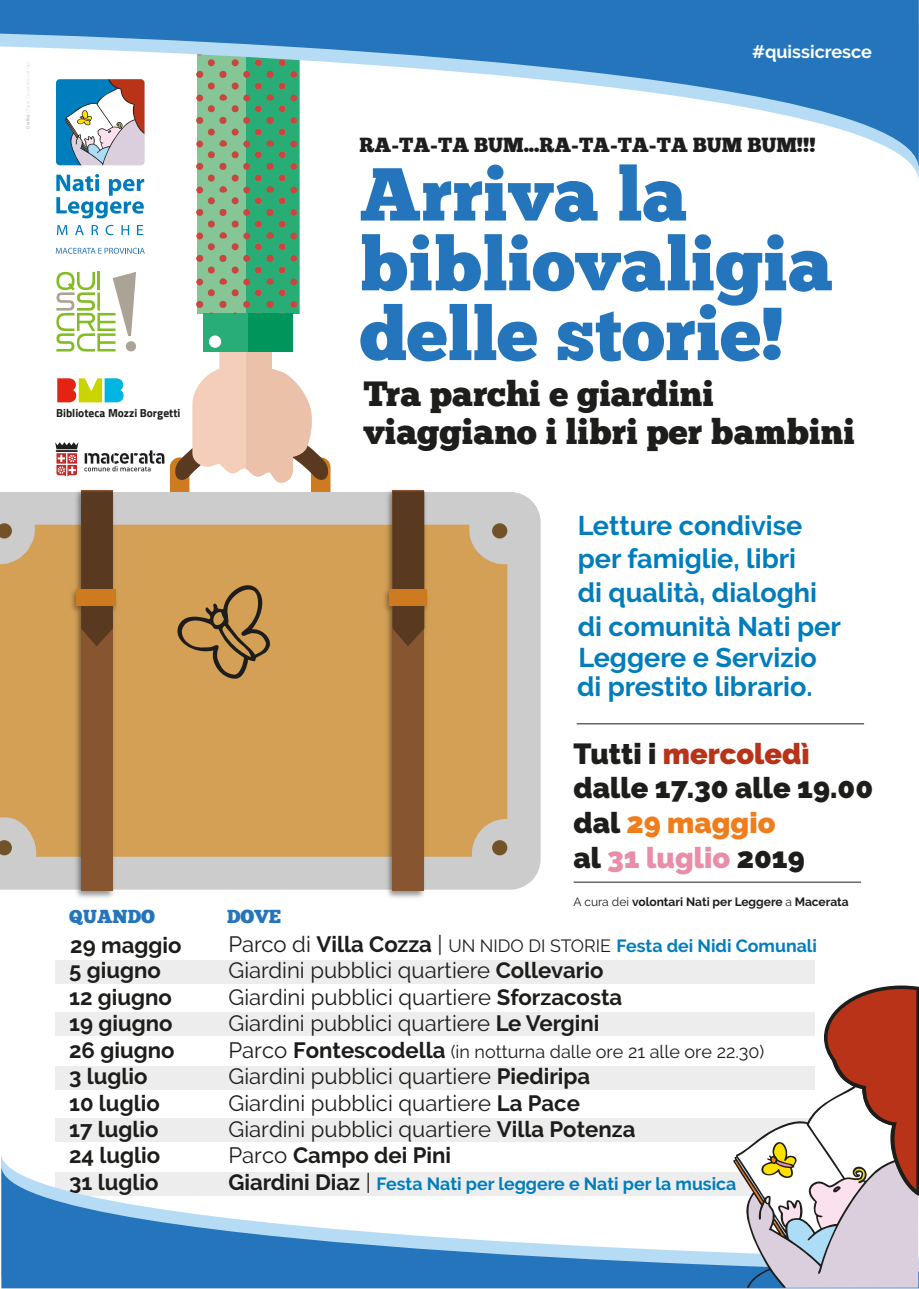
<style>
.page{position:relative;width:919px;height:1289px;background:#fff}
.page>*{position:absolute;margin:0;border:0;box-sizing:border-box;transform-origin:0 0}
.t1{font:74.85px/69.8px "Chunk Five Ex";color:#2475bb}
.t2{font:34.8px/38.8px "Chunk Five Ex";color:#1d1d1b}
.t3{font:900 28.95px/34.8px "Raleway";color:#1d1d1b}
.t4{font:700 27px/33.9px "Raleway";color:#007dbd}
.t5{font:22.05px "Raleway";color:#1d1d1b}
.t6{font:700 22.05px "Raleway";color:#1d1d1b}
.t7{font:20.4px "Chunk Five Ex";color:#1d1d1b}
.t8{font:18.75px "Chunk Five Ex";color:#2475bb}
.t9{font:18px "Raleway";color:#1d1d1b}
.t10{font:700 18px "Raleway";color:#fff}
.t11{font:700 17.7px "Raleway";color:#007dbd}
.t12{font:700 12px "Raleway";color:#1d1d1b}
.t13{font:700 11.55px "Cairo";color:#1d1d1b}
.s1{color:#b83318}
.s2{color:#ef7d1b}
.s3{color:#e98ea8}
.s4{font-weight:400}
.s5{font-weight:400;font-size:22.05px;color:#1d1d1b}
.s6{font-size:22.05px;color:#1d1d1b}
.s7{font-weight:400;color:#1d1d1b}
.s8{font-weight:700}
.s9{font-size:22.05px}
.s10{font-weight:700;font-size:22.05px}
</style>
<div class="page">
<div style="left:56px;top:960px;width:758px;height:23px;background:#ededed"></div>
<div style="left:56px;top:1012px;width:758px;height:23px;background:#ededed"></div>
<div style="left:56px;top:1065px;width:758px;height:24px;background:#ededed"></div>
<div style="left:56px;top:1117px;width:758px;height:24px;background:#ededed"></div>
<div style="left:170px;top:457px;width:19px;height:50px;background:#cd7a21;border-radius:10px"></div>
<div style="left:311px;top:457px;width:19px;height:50px;background:#cd7a21;border-radius:10px"></div>
<div style="left:0;top:492px;width:540px;height:397px;background:#cdcccc"></div>
<svg style="left:0;top:524px;width:507px;height:332px;background:#d3a35f"></svg>
<svg style="left:0;top:523px;width:12px;height:15px"></svg>
<svg style="left:0;top:840px;width:12px;height:15px"></svg>
<div style="left:492px;top:523px;width:15px;height:15px;background:#735229;border-radius:50%"></div>
<div style="left:492px;top:840px;width:15px;height:15px;background:#735229;border-radius:50%"></div>
<svg style="left:174px;top:352px;width:155px;height:130px"></svg>
<div style="left:203px;top:313px;width:90px;height:39px;background:#29ad76"></div>
<div style="left:209px;top:335px;width:12px;height:13px;background:#fff;border-radius:50%"></div>
<div style="left:248px;top:313px;width:45px;height:39px;background:#00955a"></div>
<img style="left:67px;top:485px;width:364px;height:413px">
<div style="left:81px;top:490px;width:32px;height:401px;background:#875630"></div>
<svg style="left:81px;top:491px;width:32px;height:155px;background:#5c3b21"></svg>
<div style="left:77px;top:589px;width:39px;height:17px;background:#cd7a21"></div>
<div style="left:392px;top:490px;width:31px;height:401px;background:#875630"></div>
<svg style="left:392px;top:491px;width:32px;height:155px;background:#5c3c21"></svg>
<div style="left:389px;top:589px;width:37px;height:17px;background:#cd7a21"></div>
<svg style="left:196px;top:182px;width:103px;height:131px;background:#67a97c"></svg>
<svg style="left:173px;top:575px;width:98px;height:104px;background:#b5894b"></svg>
<svg style="left:197px;top:169px;width:721px;height:13px"></svg>
<svg style="left:1px;top:1165px;width:917px;height:123px"></svg>
<svg style="left:0;top:0;width:918px;height:169px"></svg>
<svg style="left:47px;top:70px;width:106px;height:166px"></svg>
<svg style="left:56px;top:248px;width:89px;height:6px"></svg>
<svg style="left:733px;top:983px;width:185px;height:304px"></svg>
<svg style="left:56px;top:272px;width:80px;height:79px"></svg>
<div style="left:126px;top:341px;width:10px;height:10px;background:#aaa396;border-radius:50%"></div>
<hr style="left:97px;top:272px;width:3px;height:18px;background:#84bc26">
<hr style="left:97px;top:292px;width:3px;height:18px;background:#84bc26">
<hr style="left:576px;top:723px;width:288px;height:1px;background:#1d1d1b">
<hr style="left:573px;top:881px;width:288px;height:1px;background:#1d1d1b">
<svg style="left:84px;top:450px;width:80px;height:21px"></svg>
<svg style="left:55px;top:442px;width:23px;height:34px"></svg>
<hr style="left:56px;top:450px;width:22px;height:2px;background:#1d1d1b">
<svg style="left:57px;top:378px;width:67px;height:24px;background:#a6a56f"></svg>
<p class="t10" style="left:752px;top:41px;width:121px">#quissicresce</p>
<p class="t7" style="left:359px;top:130px;width:457px">RA-TA-TA BUM...RA-TA-TA-TA BUM BUM!!!</p>
<p class="t13" style="left:56px;top:406px;width:126px">Biblioteca Mozzi Borgetti</p>
<h1 class="t1" style="left:359px;top:158px;width:475px">Arriva la bibliovaligia delle storie!</h1>
<h2 class="t2" style="left:363px;top:373px;width:493px">Tra parchi e giardini viaggiano i libri per bambini</h2>
<p class="t4" style="left:577px;top:508px;width:265px">Letture condivise per famiglie, libri<br>di qualità, dialoghi di comunità Nati per</p>
<p class="t4" style="left:577px;top:643px;width:241px;line-height:28.8px">Leggere e Servizio di prestito librario.</p>
<h3 class="t3" style="left:573px;top:736px;width:301px">Tutti i <span class="s1">mercoledì </span>dalle 17.30 alle 19.00 dal <span class="s2">29 maggio<br></span>al <span class="s3">31 luglio</span> 2019</h3>
<p class="t12" style="left:573px;top:894px;width:276px"><span class="s4">A cura dei</span> volontari Nati per Leggere <span class="s4">a</span> Macerata</p>
<p class="t8" style="left:69px;top:902px;width:87px">QUANDO</p>
<p class="t8" style="left:227px;top:902px;width:56px">DOVE</p>
<p class="t6" style="left:70px;top:932px;width:113px">29 maggio</p>
<p class="t11" style="left:228px;top:935px;width:590px"><span class="s5">Parco di</span> <span class="s6">Villa Cozza</span> <span class="s5">|</span> <span class="s7">UN NIDO DI STORIE</span> Festa dei Nidi Comunali</p>
<p class="t6" style="left:69px;top:957px;width:93px">5 giugno</p>
<p class="t5" style="left:228px;top:957px;width:376px">Giardini pubblici quartiere <span class="s8">Collevario</span></p>
<p class="t6" style="left:69px;top:984px;width:104px">12 giugno</p>
<p class="t5" style="left:228px;top:984px;width:395px">Giardini pubblici quartiere <span class="s8">Sforzacosta</span></p>
<p class="t6" style="left:69px;top:1010px;width:105px">19 giugno</p>
<p class="t5" style="left:228px;top:1010px;width:372px">Giardini pubblici quartiere <span class="s8">Le Vergini</span></p>
<p class="t6" style="left:69px;top:1037px;width:107px">26 giugno</p>
<p class="t9" style="left:228px;top:1040px;width:537px"><span class="s9">Parco</span> <span class="s10">Fontescodella</span> (in notturna dalle ore 21 alle ore 22.30)</p>
<p class="t6" style="left:69px;top:1063px;width:80px">3 luglio</p>
<p class="t5" style="left:228px;top:1063px;width:363px">Giardini pubblici quartiere <span class="s8">Piediripa</span></p>
<p class="t6" style="left:69px;top:1090px;width:92px">10 luglio</p>
<p class="t5" style="left:228px;top:1090px;width:353px">Giardini pubblici quartiere <span class="s8">La Pace</span></p>
<p class="t6" style="left:69px;top:1117px;width:91px">17 luglio</p>
<p class="t5" style="left:228px;top:1116px;width:408px">Giardini pubblici quartiere <span class="s8">Villa Potenza</span></p>
<p class="t6" style="left:69px;top:1169px;width:91px">31 luglio</p>
<p class="t11" style="left:228px;top:1173px;width:509px"><span class="s6">Giardini Diaz</span> <span class="s5">|</span> Festa Nati per leggere e Nati per la musica</p>
<p class="t6" style="left:69px;top:1142px;width:93px">24 luglio</p>
<p class="t6" style="left:228px;top:1142px;width:224px"><span class="s4">Parco</span> Campo dei Pini</p>
</div>
